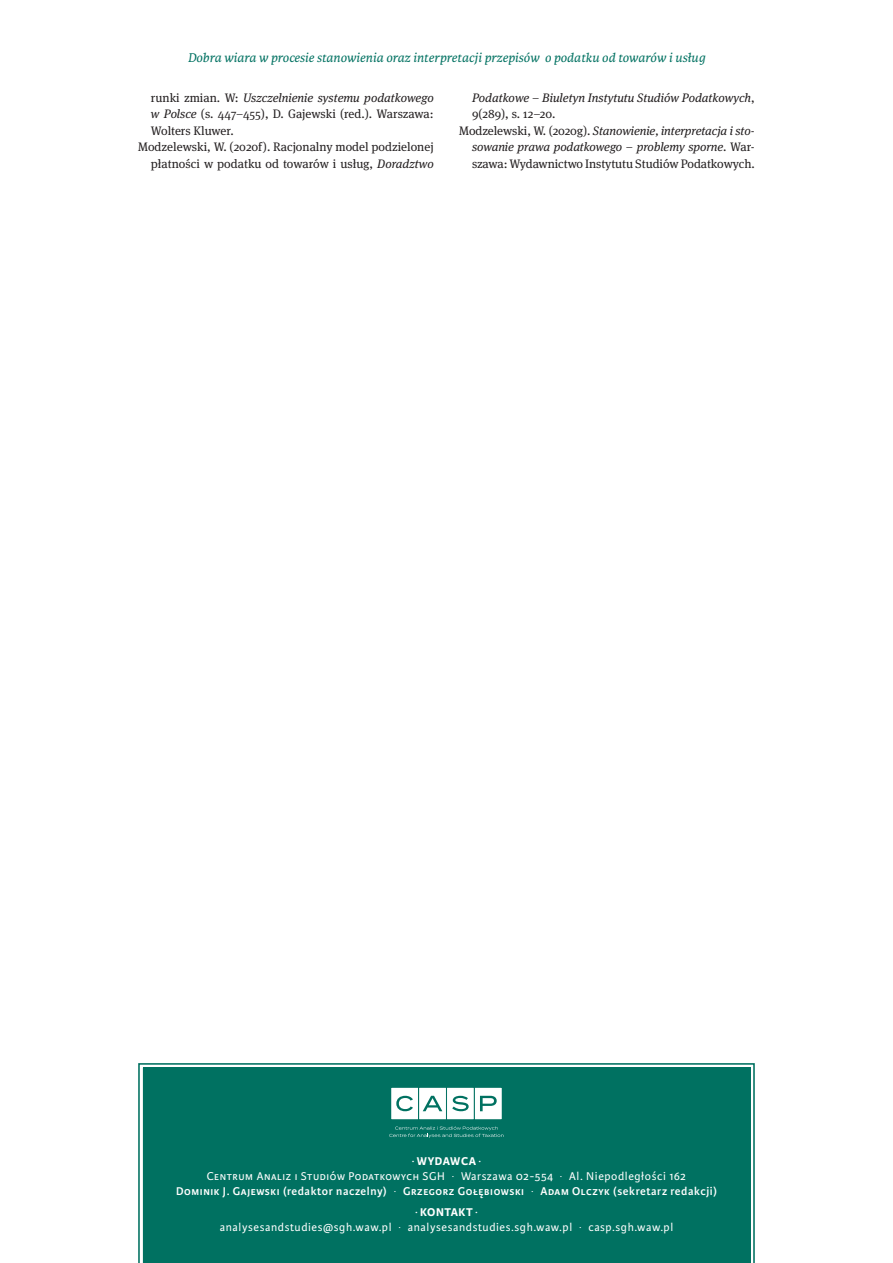
<style>
.page{position:relative;width:893px;height:1263px;background:#fff}
.page>*{position:absolute;margin:0;border:0;box-sizing:border-box;transform-origin:0 0}
.t1{font:italic 13.5px "Karmina";color:#007161}
.t2{font:12.3px "Meta Serif Pro";color:#231f20}
.t3{font:italic 12.3px "Meta Serif Pro";letter-spacing:-.005em;color:#231f20}
.t4{font:600 12px/15px "Karmina Sans";letter-spacing:.05em;color:#fff;text-align:center}
.t5{font:12px "Karmina Sans";letter-spacing:.05em;color:#fff}
.t6{font:700 12px "Karmina Sans";letter-spacing:.05em;color:#fff}
.s1{font-style:normal}
.s2{font-style:italic}
.s3{font-weight:400}
</style>
<div class="page">
<svg style="left:138px;top:1063px;width:617px;height:200px"></svg>
<div style="left:143px;top:1068px;width:607px;height:195px;background:#007161"></div>
<div style="left:391px;top:1087px;width:28px;height:33px;background:#fff"></div>
<div style="left:390px;top:1087px;width:29px;height:33px;border:1px solid #007161"></div>
<div style="left:419px;top:1087px;width:27px;height:33px;background:#fff"></div>
<div style="left:418px;top:1087px;width:29px;height:33px;border:1px solid #007161"></div>
<div style="left:446px;top:1087px;width:28px;height:33px;background:#fff"></div>
<div style="left:446px;top:1087px;width:29px;height:33px;border:1px solid #007161"></div>
<div style="left:474px;top:1087px;width:28px;height:33px;background:#fff"></div>
<div style="left:474px;top:1087px;width:29px;height:33px;border:1px solid #007161"></div>
<svg style="left:396px;top:1096px;width:17px;height:15px"></svg>
<svg style="left:423px;top:1096px;width:19px;height:15px"></svg>
<svg style="left:452px;top:1096px;width:17px;height:15px"></svg>
<svg style="left:480px;top:1096px;width:17px;height:15px"></svg>
<svg style="left:389px;top:1126px;width:115px;height:12px"></svg>
<p class="t1" style="left:188px;top:50px;width:519px">Dobra wiara w procesie stanowienia oraz interpretacji przepisów o podatku od towarów i usług</p>
<p class="t3" style="left:151px;top:88px;width:284px"><span class="s1">runki zmian. W:</span> Uszczelnienie systemu podatkowego</p>
<p class="t2" style="left:151px;top:105px;width:284px"><span class="s2">w Polsce</span> (s. 447–455), D. Gajewski (red.). Warszawa:</p>
<p class="t2" style="left:151px;top:121px;width:84px">Wolters Kluwer.</p>
<p class="t2" style="left:138px;top:138px;width:297px">Modzelewski, W. (2020f). Racjonalny model podzielonej</p>
<p class="t2" style="left:151px;top:154px;width:284px">płatności w podatku od towarów i usług, <span class="s2">Doradztwo</span></p>
<p class="t3" style="left:472px;top:88px;width:284px">Podatkowe – Biuletyn Instytutu Studiów Podatkowych<span class="s1">,</span></p>
<p class="t2" style="left:472px;top:105px;width:85px">9(289), s. 12–20.</p>
<p class="t3" style="left:459px;top:121px;width:297px"><span class="s1">Modzelewski, W. (2020g).</span> Stanowienie, interpretacja i sto-</p>
<p class="t3" style="left:472px;top:138px;width:284px">sowanie prawa podatkowego – problemy sporne<span class="s1">. War-</span></p>
<p class="t2" style="left:472px;top:154px;width:284px">szawa: Wydawnictwo Instytutu Studiów Podatkowych.</p>
<p class="t6" style="left:412px;top:1155px;width:70px">. WYDAWCA .</p>
<p class="t4" style="left:176px;top:1169px;width:542px"><span class="s3">Centrum Analiz i Studiów Podatkowych SGH . Warszawa 02-554 . Al. Niepodległości 162<br></span>Dominik J. Gajewski (redaktor naczelny) <span class="s3">.</span> Grzegorz Gołębiowski <span class="s3">.</span> Adam Olczyk (sekretarz redakcji)</p>
<p class="t6" style="left:415px;top:1205px;width:64px">. KONTAKT .</p>
<p class="t5" style="left:220px;top:1220px;width:455px">analysesandstudies@sgh.waw.pl . analysesandstudies.sgh.waw.pl . casp.sgh.waw.pl</p>
</div>
